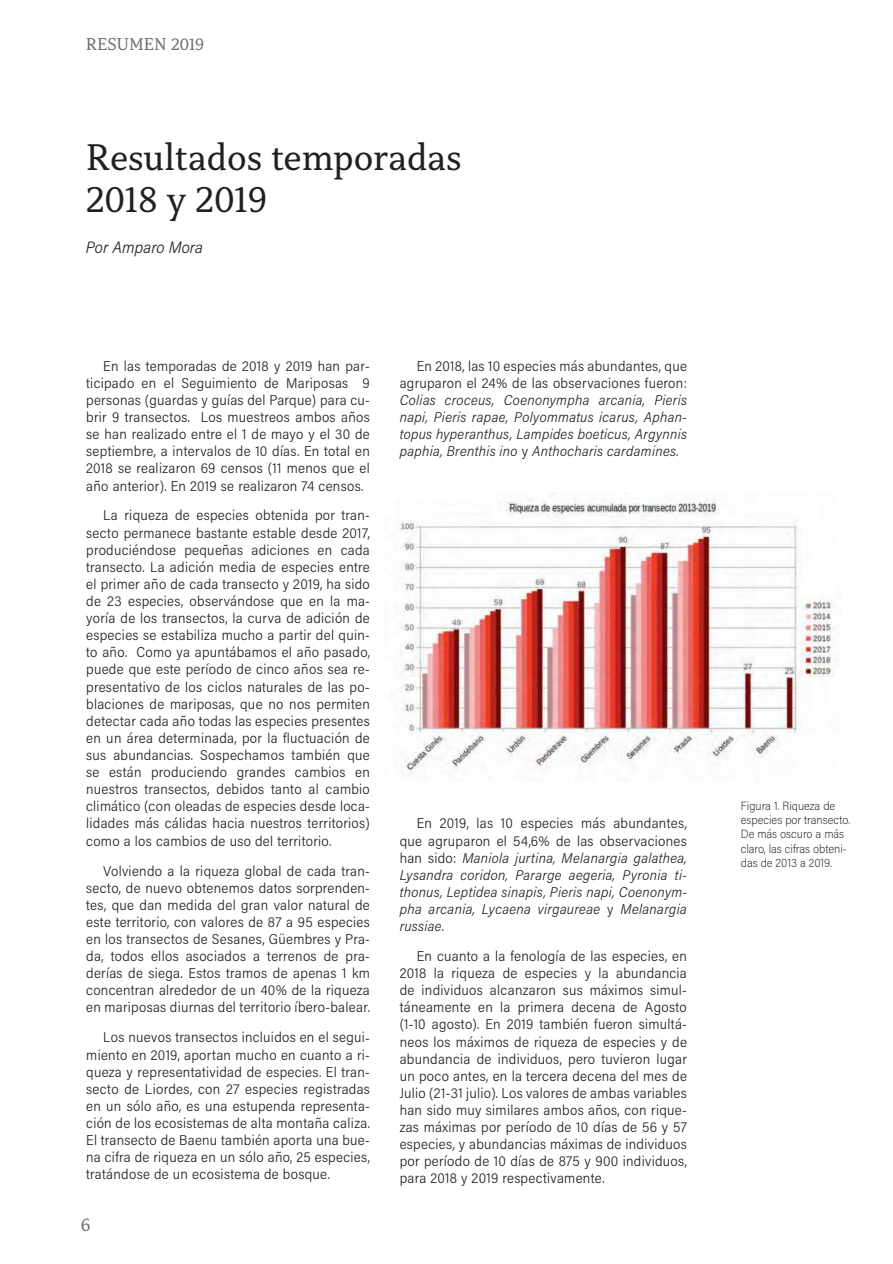
<style>
.page{position:relative;width:893px;height:1264px;background:#fff}
.page>*{position:absolute;margin:0;border:0;box-sizing:border-box;transform-origin:0 0}
.t1{font:39px/42px "Capitolina";color:#231f20}
.t2{font:19.5px "Capitolina";color:#6d6e71}
.t3{font:18px "Capitolina";color:#6d6e71}
.t4{font:italic 300 16.5px "Acumin Pro Semi Cond";letter-spacing:.005em;color:#231f20}
.t5{font:300 14.25px/17.1px "Acumin Pro Semi Cond";letter-spacing:.02em;color:#231f20;text-align:justify}
.t6{font:italic 300 14.25px/17.1px "Acumin Pro Semi Cond";letter-spacing:.02em;color:#231f20;text-align:justify}
.t7{font:200 12px/14.4px "Acumin Pro Semi Cond";color:#231f20}
.s1{font-style:normal}
</style>
<div class="page">
<img style="left:396px;top:492px;width:441px;height:282px">
<p class="t3" style="left:86px;top:34px;width:120px">RESUMEN 2019</p>
<h1 class="t1" style="left:86px;top:136px;width:377px">Resultados temporadas<br>2018 y 2019</h1>
<p class="t4" style="left:86px;top:235px;width:119px">Por Amparo Mora</p>
<p class="t5" style="left:86px;top:356px;width:285px;text-indent:17px">En las temporadas de 2018 y 2019 han par&shy;ticipado en el Seguimiento de Mariposas 9 personas (guardas y guías del Parque) para cu&shy;brir 9 transectos. Los muestreos ambos años se han realizado entre el 1 de mayo y el 30 de septiembre, a intervalos de 10 días. En total en 2018 se realizaron 69 censos (11 menos que el año anterior). En 2019 se realizaron 74 censos.</p>
<p class="t5" style="left:86px;top:506px;width:285px;text-indent:17px">La riqueza de especies obtenida por tran&shy;secto permanece bastante estable desde 2017, produciéndose pequeñas adiciones en cada transecto. La adición media de especies entre el primer año de cada transecto y 2019, ha sido de 23 especies, observándose que en la ma&shy;yoría de los transectos, la curva de adición de especies se estabiliza mucho a partir del quin&shy;to año. Como ya apuntábamos el año pasado, puede que este período de cinco años sea re&shy;presentativo de los ciclos naturales de las po&shy;blaciones de mariposas, que no nos permiten detectar cada año todas las especies presentes en un área determinada, por la fluctuación de sus abundancias. Sospechamos también que se están produciendo grandes cambios en nuestros transectos, debidos tanto al cambio climático (con oleadas de especies desde loca&shy;lidades más cálidas hacia nuestros territorios) como a los cambios de uso del territorio.</p>
<p class="t5" style="left:86px;top:861px;width:285px;text-indent:17px">Volviendo a la riqueza global de cada tran&shy;secto, de nuevo obtenemos datos sorprenden&shy;tes, que dan medida del gran valor natural de este territorio, con valores de 87 a 95 especies en los transectos de Sesanes, Güembres y Pra&shy;da, todos ellos asociados a terrenos de pra&shy;derías de siega. Estos tramos de apenas 1 km concentran alrededor de un 40% de la riqueza en mariposas diurnas del territorio íbero-balear.</p>
<p class="t5" style="left:86px;top:1028px;width:285px;text-indent:17px">Los nuevos transectos incluidos en el segui&shy;miento en 2019, aportan mucho en cuanto a ri&shy;queza y representatividad de especies. El tran&shy;secto de Liordes, con 27 especies registradas en un sólo año, es una estupenda representa&shy;ción de los ecosistemas de alta montaña caliza.<br>El transecto de Baenu también aporta una bue&shy;na cifra de riqueza en un sólo año, 25 especies, tratándose de un ecosistema de bosque.</p>
<h2 class="t2" style="left:81px;top:1212px;width:11px">6</h2>
<p class="t5" style="left:399px;top:356px;width:289px;text-align:right">En 2018, las 10 especies más abundantes, que agruparon el 24% de las observaciones fueron:</p>
<p class="t6" style="left:399px;top:391px;width:289px">Colias croceus, Coenonympha arcania, Pieris napi, Pieris rapae, Polyommatus icarus, Aphan&shy;topus hyperanthus, Lampides boeticus, Argynnis paphia, Brenthis ino <span class="s1">y</span> Anthocharis cardamines<span class="s1">.</span></p>
<p class="t6" style="left:399px;top:814px;width:289px;text-indent:17px"><span class="s1">En 2019, las 10 especies más abundantes, que agruparon el 54,6% de las observaciones han sido:</span> Maniola jurtina, Melanargia galathea, Lysandra coridon, Pararge aegeria, Pyronia ti&shy;thonus, Leptidea sinapis, Pieris napi, Coenonym&shy;pha arcania, Lycaena virgaureae <span class="s1">y</span> Melanargia russiae<span class="s1">.</span></p>
<p class="t5" style="left:399px;top:946px;width:289px;text-indent:17px">En cuanto a la fenología de las especies, en 2018 la riqueza de especies y la abundancia de individuos alcanzaron sus máximos simul&shy;táneamente en la primera decena de Agosto (1-10 agosto). En 2019 también fueron simultá&shy;neos los máximos de riqueza de especies y de abundancia de individuos, pero tuvieron lugar un poco antes, en la tercera decena del mes de Julio (21-31 julio). Los valores de ambas variables han sido muy similares ambos años, con rique&shy;zas máximas por período de 10 días de 56 y 57 especies, y abundancias máximas de individuos por período de 10 días de 875 y 900 individuos, para 2018 y 2019 respectivamente.</p>
<p class="t7" style="left:740px;top:797px;width:111px">Figura 1. Riqueza de especies por transecto.<br>De más oscuro a más claro, las cifras obteni&shy;das de 2013 a 2019.</p>
</div>
